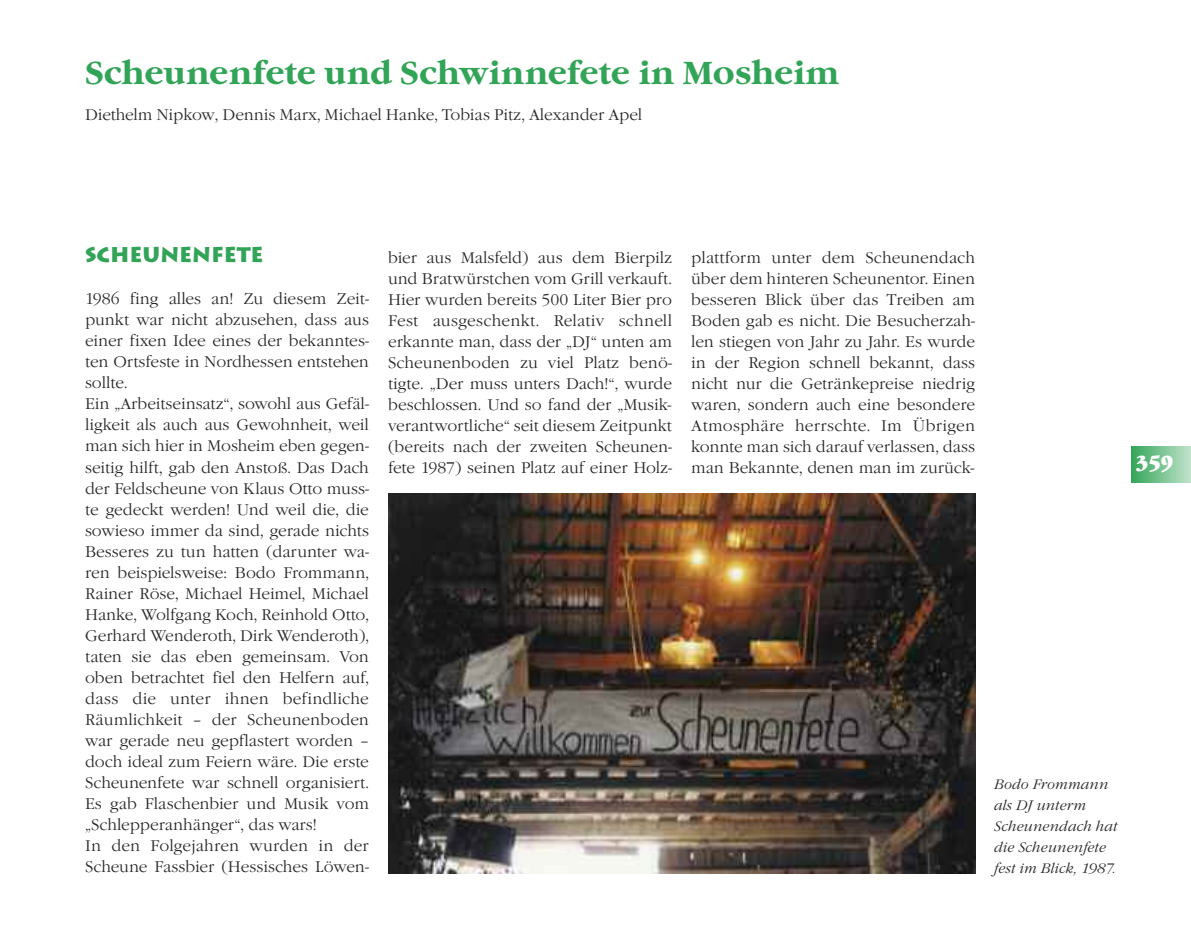
<style>
.page{position:relative;width:1191px;height:936px;background:#fff}
.page>*{position:absolute;margin:0;border:0;box-sizing:border-box;transform-origin:0 0}
.t1{font:700 33px "Garamond Nova";color:#32a457}
.t2{font:700 21px "Lithograph";color:#32a457}
.t3{font:21px "Garamond Nova Ultra";color:#fff;scale:.85 1}
.t4{font:300 16.05px/21px "Garamond Nova";letter-spacing:-.005em;color:#272627;text-align:justify}
.t5{font:italic 300 14.25px/21px "Garamond Nova";color:#272627}
</style>
<div class="page">
<div style="left:1131px;top:446px;width:60px;height:36px;background:linear-gradient(to right,#34a559,#bee2ca)"></div>
<img style="left:388px;top:493px;width:587px;height:380px">
<h1 class="t1" style="left:85px;top:53px;width:755px">Scheunenfete und Schwinnefete in Mosheim</h1>
<p class="t4" style="left:85px;top:104px;width:558px">Diethelm Nipkow, Dennis Marx, Michael Hanke, Tobias Pitz, Alexander Apel</p>
<h2 class="t2" style="left:85px;top:242px;width:180px">SCHEUNENFETE</h2>
<p class="t4" style="left:85px;top:289px;width:285px;text-align:left">1986 fing alles an! Zu diesem Zeit&shy;punkt war nicht abzusehen, dass aus einer fixen Idee eines der bekanntes&shy;ten Ortsfeste in Nordhessen entstehen sollte.<br>Ein „Arbeitseinsatz“, sowohl aus Gefäl&shy;ligkeit als auch aus Gewohnheit, weil man sich hier in Mosheim eben gegen&shy;seitig hilft, gab den Anstoß. Das Dach der Feldscheune von Klaus Otto muss&shy;te gedeckt werden! Und weil die, die sowieso immer da sind, gerade nichts Besseres zu tun hatten (darunter wa&shy;ren beispielsweise: Bodo Frommann, Rainer Röse, Michael Heimel, Michael Hanke, Wolfgang Koch, Reinhold Otto, Gerhard Wenderoth, Dirk Wenderoth), taten sie das eben gemeinsam. Von oben betrachtet fiel den Helfern auf, dass die unter ihnen befindliche Räumlichkeit – der Scheunenboden war gerade neu gepflastert worden – doch ideal zum Feiern wäre. Die erste Scheunenfete war schnell organisiert.<br>Es gab Flaschenbier und Musik vom „Schlepperanhänger“, das wars!<br>In den Folgejahren wurden in der Scheune Fassbier (Hessisches Löwen-</p>
<p class="t4" style="left:388px;top:247px;width:285px">bier aus Malsfeld) aus dem Bierpilz und Bratwürstchen vom Grill verkauft.<br>Hier wurden bereits 500 Liter Bier pro Fest ausgeschenkt. Relativ schnell erkannte man, dass der „DJ“ unten am Scheunenboden zu viel Platz benö&shy;tigte. „Der muss unters Dach!“, wurde beschlossen. Und so fand der „Musik&shy;verantwortliche“ seit diesem Zeitpunkt (bereits nach der zweiten Scheunen&shy;fete 1987) seinen Platz auf einer Holz-</p>
<p class="t4" style="left:691px;top:247px;width:285px">plattform unter dem Scheunendach über dem hinteren Scheunentor. Einen besseren Blick über das Treiben am Boden gab es nicht. Die Besucherzah&shy;len stiegen von Jahr zu Jahr. Es wurde in der Region schnell bekannt, dass nicht nur die Getränkepreise niedrig waren, sondern auch eine besondere Atmosphäre herrschte. Im Übrigen konnte man sich darauf verlassen, dass man Bekannte, denen man im zurück-</p>
<h2 class="t3" style="left:1135px;top:451px;width:46px">359</h2>
<p class="t5" style="left:994px;top:773px;width:125px">Bodo Frommann als DJ unterm<br>Scheunendach hat die Scheunenfete fest im Blick, 1987.</p>
</div>
